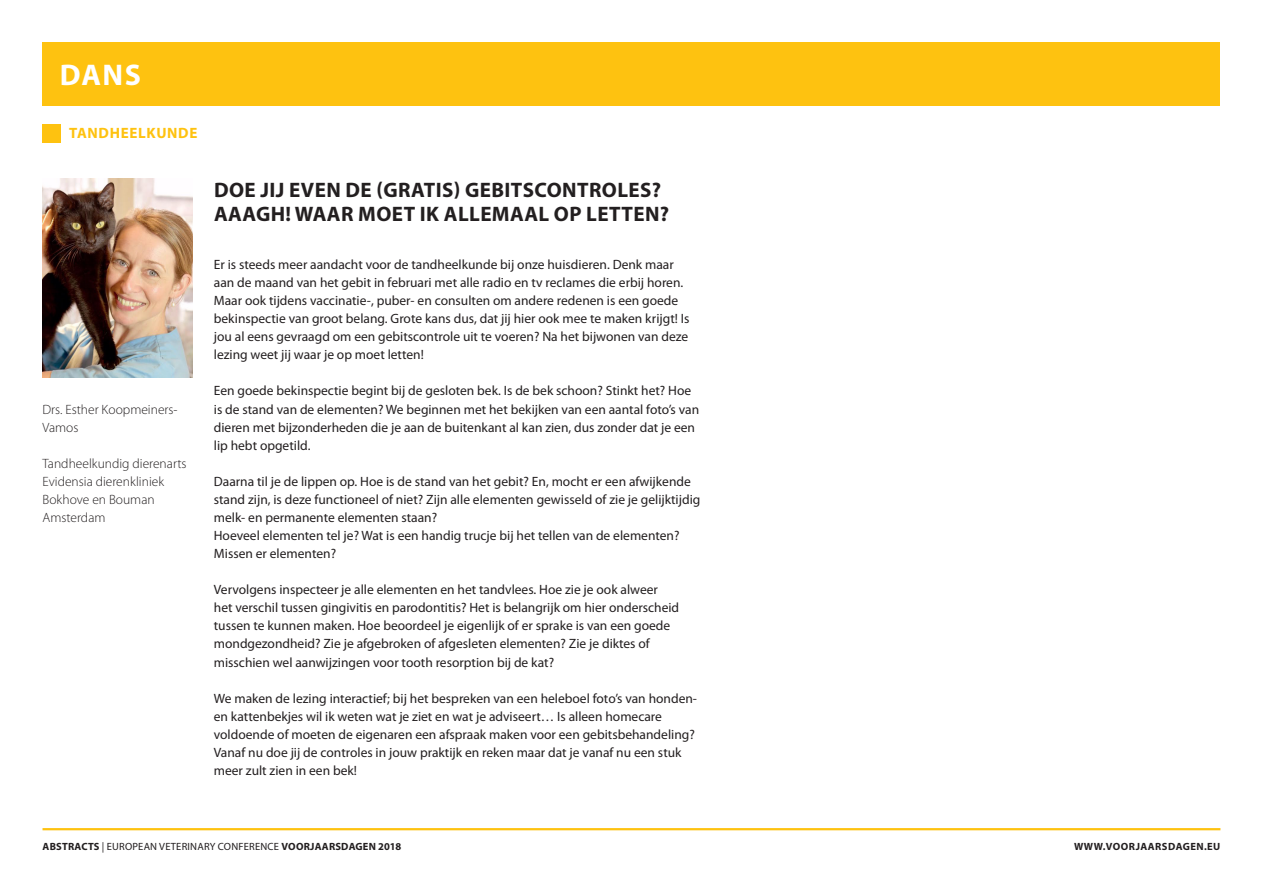
<style>
.page{position:relative;width:1263px;height:893px;background:#fff}
.page>*{position:absolute;margin:0;border:0;box-sizing:border-box;transform-origin:0 0}
.t1{font:700 30px "Myriad Pro";color:#fff}
._02_Titel_Abstract{font:700 21px/24px "Myriad Pro";letter-spacing:.02em;color:#231f20}
.t2{font:700 15px "Myriad Pro";letter-spacing:.045em;color:#fec210}
._01_Platte_tekst{font:13.5px/18px "Myriad Pro";color:#231f20}
._08_Persoonsgegevens{font:300 13.5px/18px "Myriad Pro";color:#231f20}
.t3{font:10.5px "Myriad Pro";letter-spacing:.02em;color:#231f20}
.t4{font:700 10.5px "Myriad Pro";letter-spacing:.045em;color:#231f20}
.s1{font-weight:700}
</style>
<div class="page">
<div style="left:43px;top:43px;width:1177px;height:63px;background:#fec210"></div>
<hr style="left:43px;top:828px;width:1177px;height:2px;background:#fec210">
<div style="left:43px;top:124px;width:18px;height:18px;background:#fec210"></div>
<img style="left:43px;top:179px;width:150px;height:198px">
<hr style="left:1262px;top:43px;width:1px;height:31px;background:#ed028c">
<h1 class="t1" style="left:60px;top:58px;width:83px">DANS</h1>
<p class="t2" style="left:69px;top:125px;width:130px">TANDHEELKUNDE</p>
<p class="_08_Persoonsgegevens" style="left:43px;top:400px;width:137px">Drs. Esther Koopmeiners-<br>Vamos</p>
<p class="_08_Persoonsgegevens" style="left:43px;top:454px;width:146px">Tandheelkundig dierenarts</p>
<p class="_08_Persoonsgegevens" style="left:43px;top:473px;width:123px">Evidensia dierenkliniek<br>Bokhove en Bouman</p>
<p class="_08_Persoonsgegevens" style="left:43px;top:509px;width:64px">Amsterdam</p>
<p class="_02_Titel_Abstract" style="left:214px;top:178px;width:457px">DOE JIJ EVEN DE (GRATIS) GEBITSCONTROLES?<br>AAAGH! WAAR MOET IK ALLEMAAL OP LETTEN?</p>
<p class="_01_Platte_tekst" style="left:214px;top:256px;width:477px">Er is steeds meer aandacht voor de tandheelkunde bij onze huisdieren. Denk maar aan de maand van het gebit in februari met alle radio en tv reclames die erbij horen.<br>Maar ook tijdens vaccinatie-, puber- en consulten om andere redenen is een goede bekinspectie van groot belang. Grote kans dus, dat jij hier ook mee te maken krijgt! Is jou al eens gevraagd om een gebitscontrole uit te voeren? Na het bijwonen van deze lezing weet jij waar je op moet letten!</p>
<p class="_01_Platte_tekst" style="left:214px;top:382px;width:487px">Een goede bekinspectie begint bij de gesloten bek. Is de bek schoon? Stinkt het? Hoe is de stand van de elementen? We beginnen met het bekijken van een aantal foto’s van dieren met bijzonderheden die je aan de buitenkant al kan zien, dus zonder dat je een lip hebt opgetild.</p>
<p class="_01_Platte_tekst" style="left:214px;top:473px;width:488px">Daarna til je de lippen op. Hoe is de stand van het gebit? En, mocht er een afwijkende stand zijn, is deze functioneel of niet? Zijn alle elementen gewisseld of zie je gelijktijdig melk- en permanente elementen staan?</p>
<p class="_01_Platte_tekst" style="left:214px;top:527px;width:467px">Hoeveel elementen tel je? Wat is een handig trucje bij het tellen van de elementen?<br>Missen er elementen?</p>
<p class="_01_Platte_tekst" style="left:214px;top:581px;width:467px">Vervolgens inspecteer je alle elementen en het tandvlees. Hoe zie je ook alweer het verschil tussen gingivitis en parodontitis? Het is belangrijk om hier onderscheid tussen te kunnen maken. Hoe beoordeel je eigenlijk of er sprake is van een goede mondgezondheid? Zie je afgebroken of afgesleten elementen? Zie je diktes of misschien wel aanwijzingen voor tooth resorption bij de kat?</p>
<p class="_01_Platte_tekst" style="left:214px;top:689px;width:485px">We maken de lezing interactief; bij het bespreken van een heleboel foto’s van honden&shy;en kattenbekjes wil ik weten wat je ziet en wat je adviseert… Is alleen homecare voldoende of moeten de eigenaren een afspraak maken voor een gebitsbehandeling?<br>Vanaf nu doe jij de controles in jouw praktijk en reken maar dat je vanaf nu een stuk meer zult zien in een bek!</p>
<p class="t3" style="left:43px;top:841px;width:360px"><span class="s1">ABSTRACTS</span> | EUROPEAN VETERINARY CONFERENCE <span class="s1">VOORJAARSDAGEN 2018</span></p>
<p class="t4" style="left:1074px;top:841px;width:148px">WWW.VOORJAARSDAGEN.EU</p>
</div>
